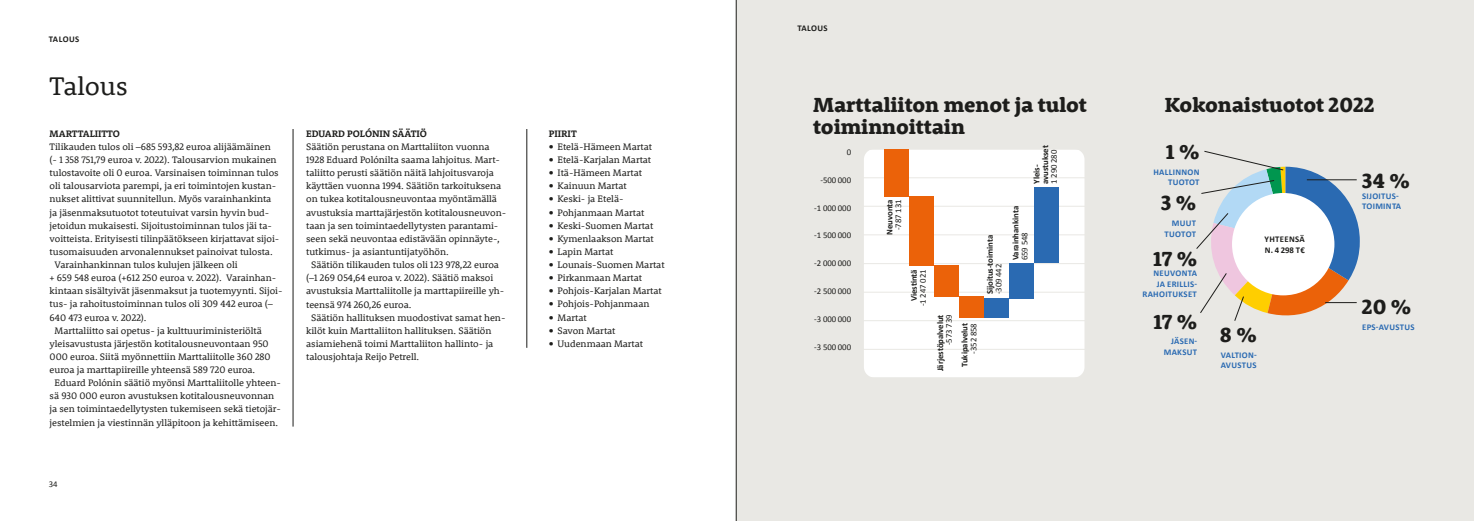
<style>
.page{position:relative;width:1474px;height:521px;background:#fff}
.page>*{position:absolute;margin:0;border:0;box-sizing:border-box;transform-origin:0 0}
.t1{font:26.25px "Rooney";letter-spacing:-.005em;color:#1d1d1b}
.t2{font:800 21px/21.9px "Rooney";letter-spacing:-.005em;color:#1d1d1b}
.t3{font:9.62px "Rooney";letter-spacing:-.005em;color:#1d1d1b}
.t4{font:700 9.62px "Rooney";letter-spacing:-.005em;color:#1d1d1b}
.t5{font:700 8.75px/10.5px "Calibri";letter-spacing:.035em;color:#2a6ab2;text-align:right}
.t6{font:8.75px "Calibri";letter-spacing:-.005em;color:#1d1d1b}
.t7{font:700 8.75px/8.8px "Calibri";letter-spacing:-.005em;color:#1d1d1b}
.t8{font:700 8.75px/10.5px "Calibri";letter-spacing:.035em;color:#1d1d1b}
.s1{font-weight:900}
</style>
<div class="page">
<div style="left:736px;top:0;width:737px;height:521px;background:#e9e8e4"></div>
<div style="left:864px;top:149px;width:220px;height:228px;background:#fff;border-radius:10px"></div>
<hr style="left:856px;top:149px;width:236px;height:1px;background:#e9e8e4">
<hr style="left:856px;top:349px;width:236px;height:1px;background:#e9e8e4">
<hr style="left:856px;top:320px;width:236px;height:1px;background:#e9e8e4">
<hr style="left:856px;top:292px;width:236px;height:1px;background:#e9e8e4">
<hr style="left:856px;top:263px;width:236px;height:1px;background:#e9e8e4">
<hr style="left:856px;top:235px;width:236px;height:1px;background:#e9e8e4">
<hr style="left:856px;top:206px;width:236px;height:1px;background:#e9e8e4">
<hr style="left:856px;top:177px;width:236px;height:1px;background:#e9e8e4">
<hr style="left:856px;top:378px;width:236px;height:1px;background:#e9e8e4">
<div style="left:884px;top:149px;width:25px;height:48px;background:#eb6209"></div>
<div style="left:909px;top:197px;width:25px;height:69px;background:#eb6209"></div>
<div style="left:934px;top:266px;width:25px;height:31px;background:#eb6209"></div>
<div style="left:959px;top:297px;width:24px;height:21px;background:#eb6209"></div>
<div style="left:983px;top:299px;width:25px;height:19px;background:#2a6ab2"></div>
<div style="left:1008px;top:263px;width:25px;height:36px;background:#2a6ab2"></div>
<div style="left:1033px;top:188px;width:25px;height:75px;background:#2a6ab2"></div>
<svg style="left:1196px;top:151px;width:163px;height:170px"></svg>
<hr style="left:526px;top:129px;width:1px;height:219px;background:#1d1d1b">
<hr style="left:293px;top:129px;width:1px;height:297px;background:#1d1d1b">
<p class="t7" style="left:49px;top:34px;width:32px">TALOUS</p>
<h1 class="t1" style="left:50px;top:69px;width:80px">Talous</h1>
<p class="t4" style="left:50px;top:127px;width:72px">MARTTALIITTO</p>
<p class="t3" style="left:50px;top:140px;width:223px">Tilikauden tulos oli –685 593,82 euroa alijäämäinen</p>
<p class="t3" style="left:50px;top:153px;width:228px">(- 1 358 751,79 euroa v. 2022). Talousarvion mukainen</p>
<p class="t3" style="left:50px;top:166px;width:230px">tulostavoite oli 0 euroa. Varsinaisen toiminnan tulos</p>
<p class="t3" style="left:50px;top:180px;width:228px">oli talousarviota parempi, ja eri toimintojen kustan-</p>
<p class="t3" style="left:50px;top:193px;width:223px">nukset alittivat suunnitellun. Myös varainhankinta</p>
<p class="t3" style="left:50px;top:206px;width:221px">ja jäsenmaksutuotot toteutuivat varsin hyvin bud-</p>
<p class="t3" style="left:50px;top:219px;width:224px">jetoidun mukaisesti. Sijoitustoiminnan tulos jäi ta-</p>
<p class="t3" style="left:50px;top:232px;width:231px">voitteista. Erityisesti tilinpäätökseen kirjattavat sijoi-</p>
<p class="t3" style="left:50px;top:245px;width:225px">tusomaisuuden arvonalennukset painoivat tulosta.</p>
<p class="t3" style="left:55px;top:258px;width:185px">Varainhankinnan tulos kulujen jälkeen oli</p>
<p class="t3" style="left:50px;top:271px;width:228px">+ 659 548 euroa (+612 250 euroa v. 2022). Varainhan-</p>
<p class="t3" style="left:50px;top:285px;width:234px">kintaan sisältyivät jäsenmaksut ja tuotemyynti. Sijoi-</p>
<p class="t3" style="left:50px;top:298px;width:225px">tus- ja rahoitustoiminnan tulos oli 309 442 euroa (–</p>
<p class="t3" style="left:50px;top:311px;width:98px">640 473 euroa v. 2022).</p>
<p class="t3" style="left:55px;top:324px;width:209px">Marttaliitto sai opetus- ja kulttuuriministeriöltä</p>
<p class="t3" style="left:50px;top:337px;width:221px">yleisavustusta järjestön kotitalousneuvontaan 950</p>
<p class="t3" style="left:50px;top:350px;width:222px">000 euroa. Siitä myönnettiin Marttaliitolle 360 280</p>
<p class="t3" style="left:50px;top:363px;width:207px">euroa ja marttapiireille yhteensä 589 720 euroa.</p>
<p class="t3" style="left:55px;top:376px;width:228px">Eduard Polónin säätiö myönsi Marttaliitolle yhteen-</p>
<p class="t3" style="left:50px;top:390px;width:226px">sä 930 000 euron avustuksen kotitalousneuvonnan</p>
<p class="t3" style="left:50px;top:403px;width:233px">ja sen toimintaedellytysten tukemiseen sekä tietojär-</p>
<p class="t3" style="left:50px;top:416px;width:230px">jestelmien ja viestinnän ylläpitoon ja kehittämiseen.</p>
<p class="t6" style="left:49px;top:479px;width:10px">34</p>
<p class="t4" style="left:306px;top:127px;width:122px">EDUARD POLÓNIN SÄÄTIÖ</p>
<p class="t3" style="left:306px;top:140px;width:185px">Säätiön perustana on Marttaliiton vuonna</p>
<p class="t3" style="left:306px;top:153px;width:195px">1928 Eduard Polónilta saama lahjoitus. Mart-</p>
<p class="t3" style="left:306px;top:167px;width:189px">taliitto perusti säätiön näitä lahjoitusvaroja</p>
<p class="t3" style="left:306px;top:180px;width:197px">käyttäen vuonna 1994. Säätiön tarkoituksena</p>
<p class="t3" style="left:306px;top:193px;width:192px">on tukea kotitalousneuvontaa myöntämällä</p>
<p class="t3" style="left:306px;top:206px;width:201px">avustuksia marttajärjestön kotitalousneuvon-</p>
<p class="t3" style="left:306px;top:219px;width:194px">taan ja sen toimintaedellytysten parantami-</p>
<p class="t3" style="left:306px;top:232px;width:195px">seen sekä neuvontaa edistävään opinnäyte-,</p>
<p class="t3" style="left:306px;top:245px;width:144px">tutkimus- ja asiantuntijatyöhön.</p>
<p class="t3" style="left:311px;top:258px;width:189px">Säätiön tilikauden tulos oli 123 978,22 euroa</p>
<p class="t3" style="left:306px;top:272px;width:189px">(–1 269 054,64 euroa v. 2022). Säätiö maksoi</p>
<p class="t3" style="left:306px;top:285px;width:200px">avustuksia Marttaliitolle ja marttapiireille yh-</p>
<p class="t3" style="left:306px;top:298px;width:107px">teensä 974 260,26 euroa.</p>
<p class="t3" style="left:311px;top:311px;width:196px">Säätiön hallituksen muodostivat samat hen-</p>
<p class="t3" style="left:306px;top:324px;width:187px">kilöt kuin Marttaliiton hallituksen. Säätiön</p>
<p class="t3" style="left:306px;top:337px;width:189px">asiamiehenä toimi Marttaliiton hallinto- ja</p>
<p class="t3" style="left:306px;top:350px;width:114px">talousjohtaja Reijo Petrell.</p>
<p class="t4" style="left:549px;top:127px;width:29px">PIIRIT</p>
<p class="t3" style="left:549px;top:140px;width:105px"><span class="s1">•</span> Etelä-Hämeen Martat</p>
<p class="t3" style="left:549px;top:153px;width:104px"><span class="s1">•</span> Etelä-Karjalan Martat</p>
<p class="t3" style="left:549px;top:166px;width:95px"><span class="s1">•</span> Itä-Hämeen Martat</p>
<p class="t3" style="left:549px;top:180px;width:79px"><span class="s1">•</span> Kainuun Martat</p>
<p class="t3" style="left:549px;top:193px;width:76px"><span class="s1">•</span> Keski- ja Etelä-</p>
<p class="t3" style="left:549px;top:206px;width:97px"><span class="s1">•</span> Pohjanmaan Martat</p>
<p class="t3" style="left:549px;top:219px;width:106px"><span class="s1">•</span> Keski-Suomen Martat</p>
<p class="t3" style="left:549px;top:232px;width:106px"><span class="s1">•</span> Kymenlaakson Martat</p>
<p class="t3" style="left:549px;top:245px;width:66px"><span class="s1">•</span> Lapin Martat</p>
<p class="t3" style="left:549px;top:258px;width:117px"><span class="s1">•</span> Lounais-Suomen Martat</p>
<p class="t3" style="left:549px;top:271px;width:95px"><span class="s1">•</span> Pirkanmaan Martat</p>
<p class="t3" style="left:549px;top:285px;width:114px"><span class="s1">•</span> Pohjois-Karjalan Martat</p>
<p class="t3" style="left:549px;top:298px;width:102px"><span class="s1">•</span> Pohjois-Pohjanmaan</p>
<p class="t3" style="left:549px;top:311px;width:39px"><span class="s1">•</span> Martat</p>
<p class="t3" style="left:549px;top:324px;width:68px"><span class="s1">•</span> Savon Martat</p>
<p class="t3" style="left:549px;top:337px;width:96px"><span class="s1">•</span> Uudenmaan Martat</p>
<p class="t7" style="left:797px;top:23px;width:32px">TALOUS</p>
<h2 class="t2" style="left:813px;top:93px;width:275px">Marttaliiton menot ja tulot toiminnoittain</h2>
<h2 class="t2" style="left:1164px;top:93px;width:211px">Kokonaistuotot 2022</h2>
<p class="t6" style="left:846px;top:146px;width:6px">0</p>
<p class="t6" style="left:820px;top:174px;width:32px">-500 000</p>
<p class="t6" style="left:814px;top:202px;width:38px">-1 000 000</p>
<p class="t6" style="left:814px;top:230px;width:38px">-1 500 000</p>
<p class="t6" style="left:814px;top:258px;width:38px">-2 000 000</p>
<p class="t6" style="left:814px;top:286px;width:38px">-2 500 000</p>
<p class="t6" style="left:814px;top:313px;width:38px">-3 000 000</p>
<p class="t6" style="left:814px;top:341px;width:38px">-3 500 000</p>
<h2 class="t2" style="left:1165px;top:140px;width:35px">1 %</h2>
<p class="t5" style="left:1153px;top:166px;width:48px">HALLINNON<br>TUOTOT</p>
<p class="t7" style="left:1031px;top:184px;width:40px;rotate:-90deg">Yleis&shy;avustukset</p>
<p class="t6" style="left:1048px;top:184px;width:36px;rotate:-90deg">1 290 280</p>
<h2 class="t2" style="left:1361px;top:169px;width:49px">34 %</h2>
<p class="t5" style="left:1361px;top:190px;width:41px;text-align:left">SIJOITUS-<br>TOIMINTA</p>
<h2 class="t2" style="left:1160px;top:192px;width:37px">3 %</h2>
<p class="t5" style="left:1164px;top:218px;width:33px">MUUT<br>TUOTOT</p>
<p class="t7" style="left:884px;top:235px;width:37px;rotate:-90deg">Neuvonta</p>
<p class="t6" style="left:892px;top:230px;width:32px;rotate:-90deg">-787 131</p>
<p class="t7" style="left:1010px;top:260px;width:56px;rotate:-90deg">Varainhankinta</p>
<p class="t6" style="left:1019px;top:260px;width:30px;rotate:-90deg">659 548</p>
<p class="t8" style="left:1264px;top:234px;width:42px">YHTEENSÄ<br>N. 4 298 T€</p>
<p class="t7" style="left:985px;top:294px;width:61px;rotate:-90deg">Sijoitus-toiminta</p>
<h2 class="t2" style="left:1153px;top:247px;width:45px">17 %</h2>
<p class="t5" style="left:1142px;top:267px;width:56px">NEUVONTA<br>JA ERILLIS-<br>RAHOITUKSET</p>
<p class="t6" style="left:993px;top:294px;width:32px;rotate:-90deg">-309 442</p>
<p class="t7" style="left:909px;top:301px;width:33px;rotate:-90deg">Viestintä</p>
<p class="t6" style="left:917px;top:306px;width:38px;rotate:-90deg">-1 247 021</p>
<h2 class="t2" style="left:1361px;top:295px;width:51px">20 %</h2>
<p class="t5" style="left:1361px;top:321px;width:54px">EPS-AVUSTUS</p>
<h2 class="t2" style="left:1153px;top:310px;width:45px">17 %</h2>
<p class="t5" style="left:1163px;top:336px;width:35px">JÄSEN-<br>MAKSUT</p>
<p class="t7" style="left:935px;top:371px;width:58px;rotate:-90deg">Järjestöpalvelut</p>
<p class="t6" style="left:943px;top:345px;width:32px;rotate:-90deg">-573 739</p>
<p class="t7" style="left:959px;top:367px;width:45px;rotate:-90deg">Tukipalvelut</p>
<p class="t6" style="left:968px;top:354px;width:32px;rotate:-90deg">-352 858</p>
<h2 class="t2" style="left:1219px;top:323px;width:38px">8 %</h2>
<p class="t5" style="left:1220px;top:349px;width:38px;text-align:left">VALTION-<br>AVUSTUS</p>
</div>
